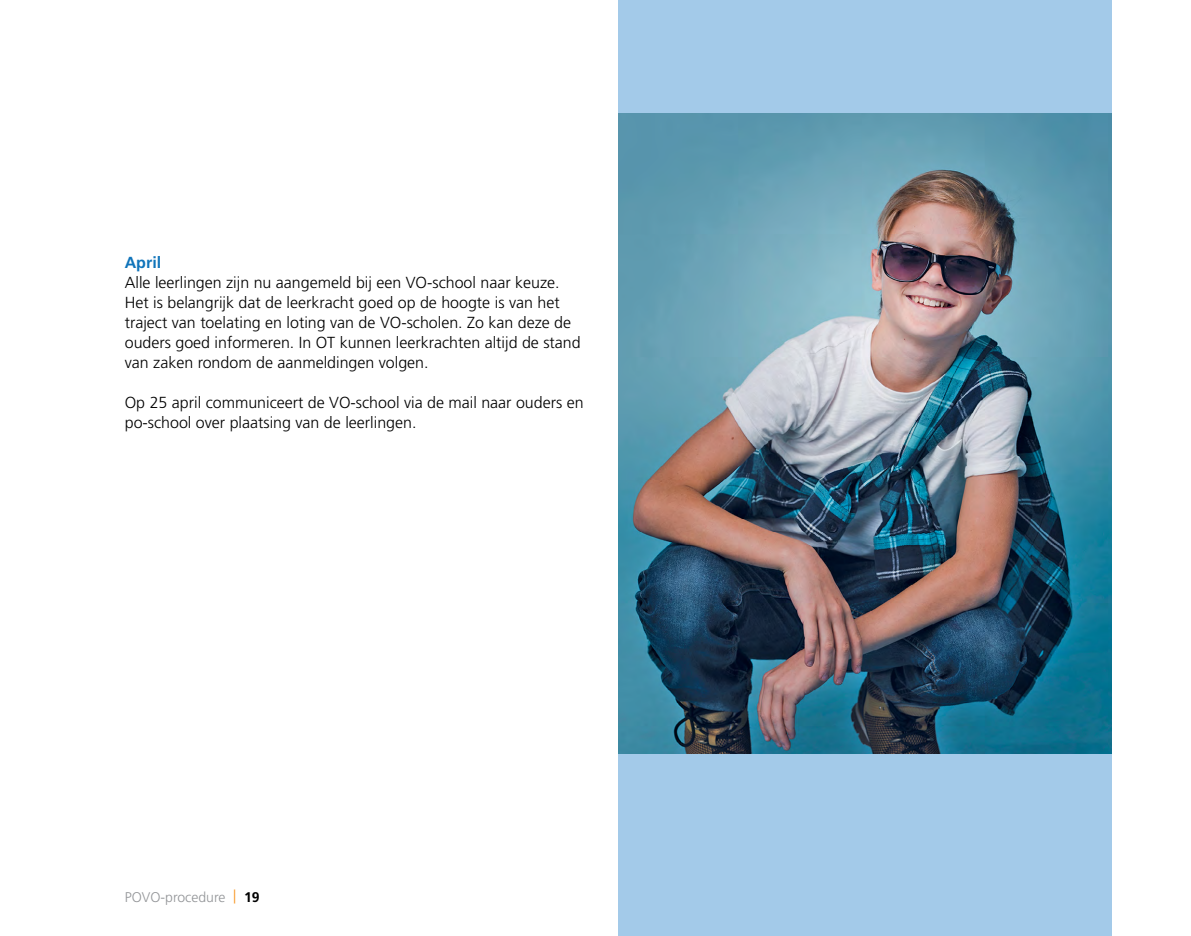
<style>
.page{position:relative;width:1191px;height:936px;background:#fff}
.page>*{position:absolute;margin:0;border:0;box-sizing:border-box;transform-origin:0 0}
.t1{font:300 16px/20px "Frutiger";color:#000}
.t2{font:700 16px "Frutiger";color:#1074ba}
.t3{font:300 14px "Frutiger";color:#939598}
.s1{color:#f7941e}
.s2{font-weight:700;color:#000}
</style>
<div class="page">
<div style="left:618px;top:0;width:493px;height:935px;background:#a3cae9"></div>
<img style="left:618px;top:113px;width:493px;height:640px">
<p class="t2" style="left:125px;top:252px;width:38px">April</p>
<p class="t1" style="left:125px;top:272px;width:457px">Alle leerlingen zijn nu aangemeld bij een VO-school naar keuze.<br>Het is belangrijk dat de leerkracht goed op de hoogte is van het traject van toelating en loting van de VO-scholen. Zo kan deze de ouders goed informeren. In OT kunnen leerkrachten altijd de stand van zaken rondom de aanmeldingen volgen.</p>
<p class="t1" style="left:125px;top:392px;width:460px">Op 25 april communiceert de VO-school via de mail naar ouders en po-school over plaatsing van de leerlingen.</p>
<p class="t3" style="left:125px;top:888px;width:136px">POVO-procedure <span class="s1">|</span> <span class="s2">19</span></p>
</div>
